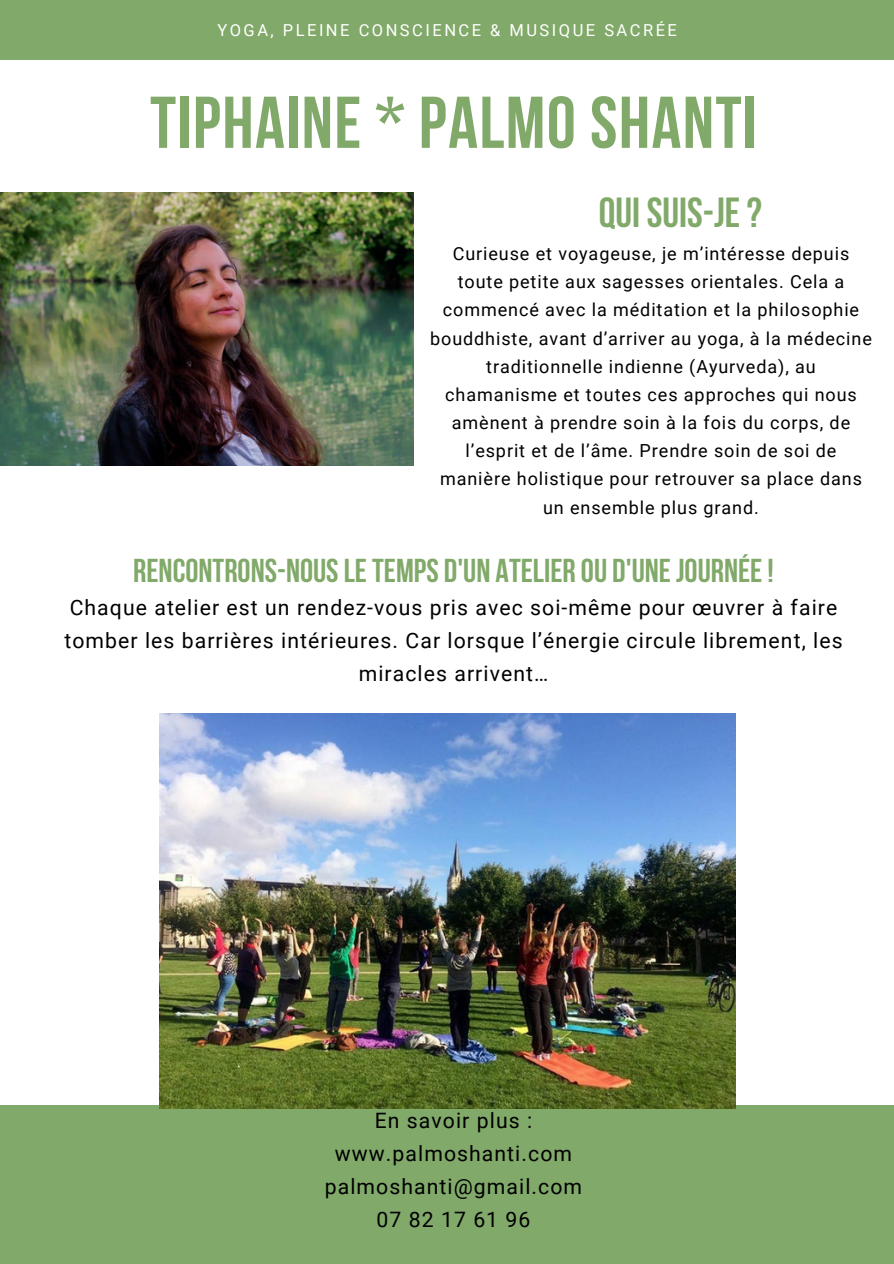
<style>
.page{position:relative;width:894px;height:1264px;background:#fff}
.page>*{position:absolute;margin:0;border:0;box-sizing:border-box;transform-origin:0 0}
.t1{font:700 73.05px "Bebas Neue";letter-spacing:.02em;color:#81a969}
.t2{font:700 41.85px "Bebas Neue";color:#81a969}
.t3{font:700 33px "Bebas Neue";color:#81a969}
.t4{font:21.15px/33.2px "Roboto";letter-spacing:.05em;color:#000;text-align:center}
.t5{font:18px/28.2px "Roboto";letter-spacing:.05em;color:#000;text-align:center}
.t6{font:16.5px "Roboto";letter-spacing:.15em;color:#fff}
</style>
<div class="page">
<div style="left:0;top:1105px;width:893px;height:158px;background:#81a969"></div>
<div style="left:0;top:0;width:893px;height:60px;background:#81a969"></div>
<img style="left:0;top:192px;width:413px;height:273px">
<img style="left:159px;top:713px;width:576px;height:395px">
<p class="t6" style="left:217px;top:20px;width:461px">YOGA, PLEINE CONSCIENCE &amp; MUSIQUE SACRÉE</p>
<p class="t1" style="left:150px;top:93px;width:608px">TIPHAINE * PALMO SHANTI</p>
<p class="t2" style="left:598px;top:195px;width:164px">QUISUIS-JE?</p>
<p class="t5" style="left:430px;top:240px;width:443px">Curieuse et voyageuse, je m’intéresse depuis toute petite aux sagesses orientales. Cela a commencé avec la méditation et la philosophie bouddhiste, avant d’arriver au yoga, à la médecine traditionnelle indienne (Ayurveda), au chamanisme et toutes ces approches qui nous amènent à prendre soin à la fois du corps, de l’esprit et de l’âme. Prendre soin de soi de manière holistique pour retrouver sa place dans un ensemble plus grand.</p>
<p class="t3" style="left:133px;top:557px;width:642px">RENCONTRONS-NOUSLETEMPS D'UN ATELIER OU D'UNEJOURNÉE!</p>
<p class="t4" style="left:64px;top:591px;width:779px">Chaque atelier est un rendez-vous pris avec soi-même pour œuvrer à faire tomber les barrières intérieures. Car lorsque l’énergie circule librement, les miracles arrivent…</p>
<p class="t4" style="left:374px;top:1103px;width:159px">En savoir plus :</p>
<p class="t4" style="left:335px;top:1136px;width:238px">www.palmoshanti.com</p>
<p class="t4" style="left:325px;top:1170px;width:259px">palmoshanti@gmail.com</p>
<p class="t4" style="left:376px;top:1203px;width:155px">07 82 17 61 96</p>
</div>
